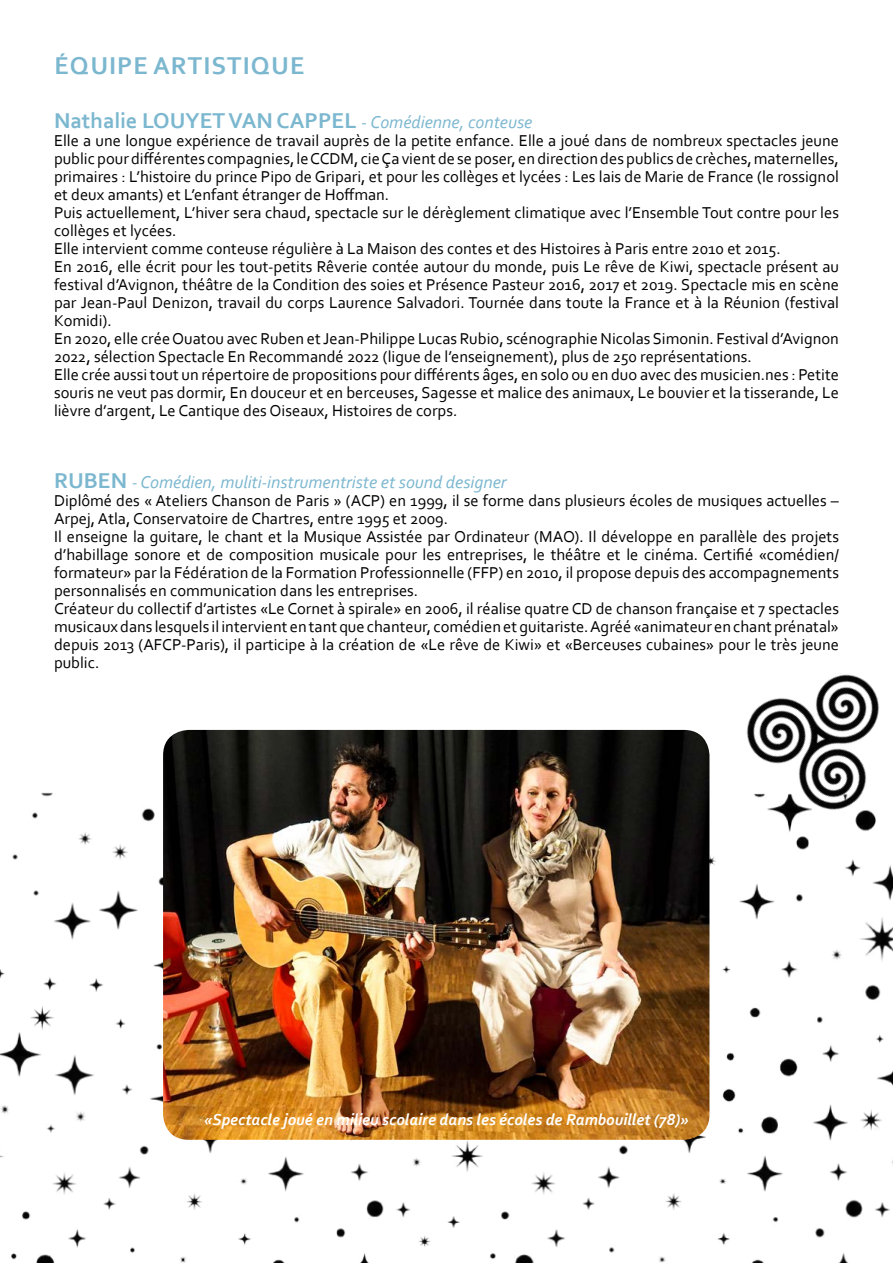
<style>
.page{position:relative;width:893px;height:1263px;background:#fff}
.page>*{position:absolute;margin:0;border:0;box-sizing:border-box;transform-origin:0 0}
.t1{font:700 25.5px "Corbel";letter-spacing:.04em;color:#7bb7cf}
.t2{font:700 22.5px "Corbel";color:#7bb7cf}
.t3{font:italic 18px "Corbel";color:#7bb7cf}
.t4{font:16.5px/18px "Corbel";color:#000}
.t5{font:italic 700 16.5px "Corbel";color:#fff}
.s1{font-weight:400;font-size:18px}
.s2{font-weight:400;font-style:italic;font-size:18px}
.s3{font-weight:700;font-style:normal;font-size:22.5px}
</style>
<div class="page">
<img style="left:584px;top:940px;width:309px;height:323px">
<img style="left:0;top:792px;width:584px;height:471px">
<img style="left:629px;top:674px;width:264px;height:266px">
<img style="left:163px;top:730px;width:546px;height:410px">
<h1 class="t1" style="left:54px;top:50px;width:51px">équipe</h1>
<h1 class="t1" style="left:153px;top:50px;width:153px">ARTISTIQUE</h1>
<h2 class="t2" style="left:54px;top:107px;width:480px">Nathalie LOUYET VAN CAPPEL <span class="s1">-</span> <span class="s2">Comédienne, conteuse</span></h2>
<p class="t4" style="left:54px;top:131px;width:786px">Elle a une longue expérience de travail auprès de la petite enfance. Elle a joué dans de nombreux spectacles jeune public pour différentes compagnies, le CCDM, cie Ça vient de se poser, en direction des publics de crèches, maternelles, primaires : L’histoire du prince Pipo de Gripari, et pour les collèges et lycées : Les lais de Marie de France (le rossignol et deux amants) et L’enfant étranger de Hoffman.<br>Puis actuellement, L’hiver sera chaud, spectacle sur le dérèglement climatique avec l’Ensemble Tout contre pour les collèges et lycées.<br>Elle intervient comme conteuse régulière à La Maison des contes et des Histoires à Paris entre 2010 et 2015.<br>En 2016, elle écrit pour les tout-petits Rêverie contée autour du monde, puis Le rêve de Kiwi, spectacle présent au festival d’Avignon, théâtre de la Condition des soies et Présence Pasteur 2016, 2017 et 2019. Spectacle mis en scène par Jean-Paul Denizon, travail du corps Laurence Salvadori. Tournée dans toute la France et à la Réunion (festival Komidi).<br>En 2020, elle crée Ouatou avec Ruben et Jean-Philippe Lucas Rubio, scénographie Nicolas Simonin. Festival d’Avignon 2022, sélection Spectacle En Recommandé 2022 (ligue de l’enseignement), plus de 250 représentations.<br>Elle crée aussi tout un répertoire de propositions pour différents âges, en solo ou en duo avec des musicien.nes : Petite souris ne veut pas dormir, En douceur et en berceuses, Sagesse et malice des animaux, Le bouvier et la tisserande, Le lièvre d’argent, Le Cantique des Oiseaux, Histoires de corps.</p>
<p class="t3" style="left:54px;top:471px;width:454px"><span class="s3">RUBEN</span> - Comédien, muliti-instrumentriste et sound designer</p>
<p class="t4" style="left:54px;top:491px;width:786px">Diplômé des « Ateliers Chanson de Paris » (ACP) en 1999, il se forme dans plusieurs écoles de musiques actuelles – Arpej, Atla, Conservatoire de Chartres, entre 1995 et 2009.<br>Il enseigne la guitare, le chant et la Musique Assistée par Ordinateur (MAO). Il développe en parallèle des projets d’habillage sonore et de composition musicale pour les entreprises, le théâtre et le cinéma. Certifié «comédien/ formateur» par la Fédération de la Formation Professionnelle (FFP) en 2010, il propose depuis des accompagnements personnalisés en communication dans les entreprises.<br>Créateur du collectif d’artistes «Le Cornet à spirale» en 2006, il réalise quatre CD de chanson française et 7 spectacles musicaux dans lesquels il intervient en tant que chanteur, comédien et guitariste. Agréé «animateur en chant prénatal» depuis 2013 (AFCP-Paris), il participe à la création de «Le rêve de Kiwi» et «Berceuses cubaines» pour le très jeune public.</p>
<p class="t5" style="left:204px;top:1109px;width:486px">«Spectacle joué en milieu scolaire dans les écoles de Rambouillet (78)»</p>
</div>
